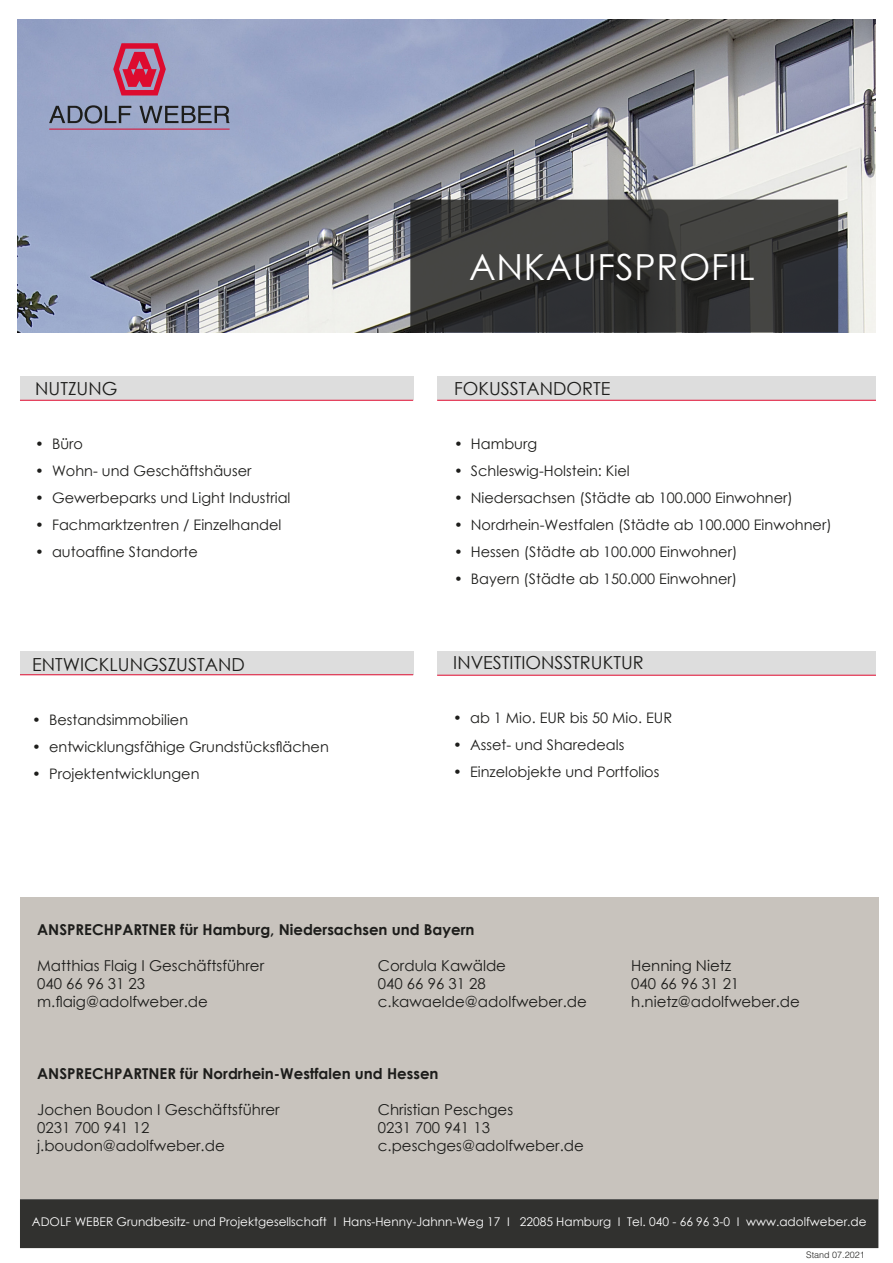
<style>
.page{position:relative;width:893px;height:1263px;background:#fff}
.page>*{position:absolute;margin:0;border:0;box-sizing:border-box;transform-origin:0 0}
.t1{font:36px "Century Gothic";letter-spacing:.02em;color:#fff}
.t2{font:18px "Century Gothic";color:#1d1d1b}
.t3{font:15px "Century Gothic";color:#1d1d1b}
.t4{font:700 15px "Century Gothic";color:#1d1d1b}
.t5{font:14.55px "Century Gothic";color:#1d1d1b}
.t6{font:12px "Century Gothic";color:#fff}
.t7{font:300 9px "Helvetica LT Pro";color:#1d1d1b}
</style>
<div class="page">
<div style="left:437px;top:376px;width:439px;height:24px;background:#ddd"></div>
<div style="left:437px;top:651px;width:439px;height:24px;background:#ddd"></div>
<div style="left:20px;top:897px;width:858px;height:302px;background:#c8c3bd"></div>
<img style="left:17px;top:19px;width:859px;height:314px">
<svg style="left:413px;top:203px;width:422px;height:127px;background:#353635"></svg>
<div style="left:410px;top:200px;width:428px;height:133px;border:2px solid #1d1d1b"></div>
<div style="left:21px;top:1200px;width:857px;height:47px;background:#31312f"></div>
<div style="left:20px;top:1199px;width:858px;height:49px;border:2px solid #1d1d1b"></div>
<hr style="left:49px;top:129px;width:181px;height:1px;background:#dd0b2f">
<svg style="left:49px;top:105px;width:82px;height:19px;background:#747d94"></svg>
<svg style="left:139px;top:106px;width:91px;height:17px;background:#6a7285"></svg>
<svg style="left:113px;top:43px;width:53px;height:52px;background:#c04b6f"></svg>
<hr style="left:437px;top:675px;width:439px;height:1px;background:#dd0b2f">
<div style="left:20px;top:651px;width:393px;height:24px;background:#ddd"></div>
<div style="left:20px;top:376px;width:393px;height:24px;background:#ddd"></div>
<hr style="left:437px;top:400px;width:439px;height:1px;background:#dd0b2f">
<hr style="left:20px;top:400px;width:393px;height:1px;background:#dd0b2f">
<hr style="left:20px;top:674px;width:393px;height:1px;background:#dd0b2f">
<p class="t2" style="left:35px;top:376px;width:84px">NUTZUNG</p>
<p class="t5" style="left:35px;top:433px;width:49px">• Büro</p>
<p class="t5" style="left:35px;top:460px;width:218px">• Wohn- und Geschäftshäuser</p>
<p class="t5" style="left:35px;top:487px;width:257px">• Gewerbeparks und Light Industrial</p>
<p class="t5" style="left:35px;top:514px;width:248px">• Fachmarktzentren / Einzelhandel</p>
<p class="t5" style="left:35px;top:541px;width:164px">• autoaffine Standorte</p>
<p class="t2" style="left:32px;top:652px;width:214px">ENTWICKLUNGSZUSTAND</p>
<p class="t5" style="left:32px;top:709px;width:157px">• Bestandsimmobilien</p>
<p class="t5" style="left:32px;top:736px;width:298px">• entwicklungsfähige Grundstücksflächen</p>
<p class="t5" style="left:32px;top:763px;width:169px">• Projektentwicklungen</p>
<p class="t1" style="left:469px;top:242px;width:287px">ANKAUFSPROFIL</p>
<p class="t2" style="left:454px;top:376px;width:158px">FOKUSSTANDORTE</p>
<p class="t5" style="left:454px;top:433px;width:85px">• Hamburg</p>
<p class="t5" style="left:454px;top:460px;width:177px">• Schleswig-Holstein: Kiel</p>
<p class="t5" style="left:454px;top:487px;width:340px">• Niedersachsen (Städte ab 100.000 Einwohner)</p>
<p class="t5" style="left:454px;top:514px;width:379px">• Nordrhein-Westfalen (Städte ab 100.000 Einwohner)</p>
<p class="t5" style="left:454px;top:541px;width:285px">• Hessen (Städte ab 100.000 Einwohner)</p>
<p class="t5" style="left:454px;top:568px;width:285px">• Bayern (Städte ab 150.000 Einwohner)</p>
<p class="t2" style="left:453px;top:650px;width:192px">INVESTITIONSSTRUKTUR</p>
<p class="t5" style="left:453px;top:708px;width:220px">• ab 1 Mio. EUR bis 50 Mio. EUR</p>
<p class="t5" style="left:453px;top:735px;width:173px">• Asset- und Sharedeals</p>
<p class="t5" style="left:453px;top:762px;width:208px">• Einzelobjekte und Portfolios</p>
<p class="t4" style="left:37px;top:919px;width:439px">ANSPRECHPARTNER für Hamburg, Niedersachsen und Bayern</p>
<p class="t3" style="left:37px;top:955px;width:229px">Matthias Flaig I Geschäftsführer</p>
<p class="t3" style="left:378px;top:955px;width:130px">Cordula Kawälde</p>
<p class="t3" style="left:631px;top:955px;width:102px">Henning Nietz</p>
<p class="t3" style="left:37px;top:973px;width:110px">040 66 96 31 23</p>
<p class="t3" style="left:378px;top:973px;width:110px">040 66 96 31 28</p>
<p class="t3" style="left:631px;top:973px;width:110px">040 66 96 31 21</p>
<p class="t3" style="left:37px;top:991px;width:172px">m.flaig@adolfweber.de</p>
<p class="t3" style="left:378px;top:991px;width:211px">c.kawaelde@adolfweber.de</p>
<p class="t3" style="left:631px;top:991px;width:170px">h.nietz@adolfweber.de</p>
<p class="t4" style="left:37px;top:1063px;width:403px">ANSPRECHPARTNER für Nordrhein-Westfalen und Hessen</p>
<p class="t3" style="left:37px;top:1099px;width:244px">Jochen Boudon I Geschäftsführer</p>
<p class="t3" style="left:378px;top:1099px;width:137px">Christian Peschges</p>
<p class="t3" style="left:37px;top:1117px;width:114px">0231 700 941 12</p>
<p class="t3" style="left:378px;top:1117px;width:114px">0231 700 941 13</p>
<p class="t3" style="left:37px;top:1135px;width:189px">j.boudon@adolfweber.de</p>
<p class="t3" style="left:378px;top:1135px;width:208px">c.peschges@adolfweber.de</p>
<p class="t6" style="left:32px;top:1213px;width:836px">ADOLF WEBER Grundbesitz- und Projektgesellschaft I Hans-Henny-Jahnn-Weg 17 I 22085 Hamburg I Tel. 040 - 66 96 3-0 I www.adolfweber.de</p>
<p class="t7" style="left:806px;top:1249px;width:60px">Stand 07.2021</p>
</div>
